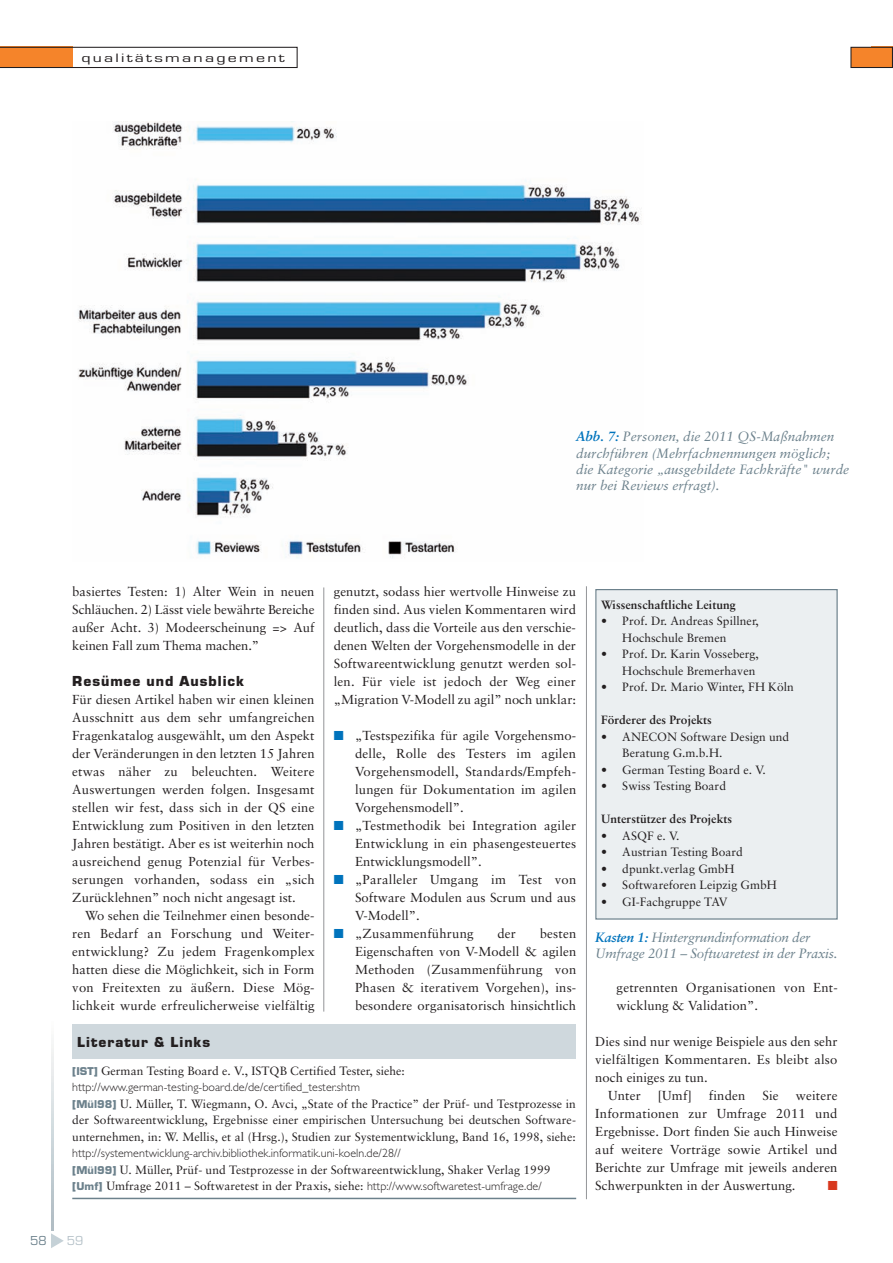
<style>
.page{position:relative;width:893px;height:1263px;background:#fff}
.page>*{position:absolute;margin:0;border:0;box-sizing:border-box;transform-origin:0 0}
.t1{font:700 14.25px "Eurostile BQ";letter-spacing:.07em;color:#231f20}
.t2{font:italic 13.5px/16.2px "Sabon";color:#6c818c}
.t3{font:13.5px "Eurostile";color:#6c818c}
.t4{font:13.5px "Eurostile";color:#b6c2c9}
.t5{font:13.05px/18px "Sabon";letter-spacing:.005em;color:#231f20;text-align:justify}
.t6{font:13.05px "Zapf Dingbats";color:#d8381e}
.t7{font:12.6px "Eurostile";letter-spacing:.125em;color:#231f20;scale:1.43 1}
.t8{font:12px/16.5px "Sabon";letter-spacing:.005em;color:#231f20}
.t9{font:300 12px "Gill Sans";letter-spacing:.005em;color:#231f20}
.t10{font:700 12px "Sabon";letter-spacing:.005em;color:#231f20}
.s1{font-weight:700;color:#0073bc}
.s2{color:#0073bc}
.s3{font-family:"Eurostile";font-weight:700;font-size:10.5px;color:#6c818c}
.s4{font-family:"Gill Sans";font-weight:300}
</style>
<div class="page">
<svg style="left:51px;top:1233px;width:13px;height:15px"></svg>
<div style="left:851px;top:47px;width:41px;height:21px;background:#f5842a"></div>
<div style="left:850px;top:47px;width:43px;height:21px;border:1px solid #231f20"></div>
<hr style="left:323px;top:587px;width:1px;height:424px;background:#939598">
<hr style="left:586px;top:586px;width:1px;height:613px;background:#939598">
<div style="left:72px;top:1025px;width:504px;height:34px;background:#cfd8dd"></div>
<hr style="left:72px;top:1198px;width:504px;height:1px;background:#6c818c">
<div style="left:596px;top:590px;width:240px;height:328px;background:#ebeff1"></div>
<div style="left:595px;top:589px;width:243px;height:331px;border:1px solid #6c818c"></div>
<img style="left:78px;top:121px;width:564px;height:437px">
<svg style="left:0;top:47px;width:298px;height:21px"></svg>
<p class="t7" style="left:81px;top:53px;width:144px">qualitätsmanagement</p>
<p class="t2" style="left:576px;top:430px;width:275px"><span class="s1">Abb. 7:</span> Personen, die 2011 QS-Maßnahmen durchführen (Mehrfachnennungen möglich; die Kategorie „ausgebildete Fachkräfte" wurde nur bei Reviews erfragt).</p>
<p class="t5" style="left:72px;top:583px;width:244px">basiertes Testen: 1) Alter Wein in neuen Schläuchen. 2) Lässt viele bewährte Bereiche außer Acht. 3) Modeerscheinung =&gt; Auf keinen Fall zum Thema machen.”</p>
<p class="t1" style="left:72px;top:676px;width:174px">Resümee und Ausblick</p>
<p class="t5" style="left:72px;top:691px;width:244px">Für diesen Artikel haben wir einen kleinen Ausschnitt aus dem sehr umfangreichen Fragenkatalog ausgewählt, um den Aspekt der Veränderungen in den letzten 15 Jahren etwas näher zu beleuchten. Weitere Auswertungen werden folgen. Insgesamt stellen wir fest, dass sich in der QS eine Entwicklung zum Positiven in den letzten Jahren bestätigt. Aber es ist weiterhin noch ausreichend genug Potenzial für Verbes - serungen vorhanden, sodass ein „sich Zurücklehnen” noch nicht angesagt ist.</p>
<p class="t5" style="left:72px;top:907px;width:244px;text-indent:13px">Wo sehen die Teilnehmer einen besonde&shy;ren Bedarf an Forschung und Weiter - entwicklung? Zu jedem Fragenkomplex hatten diese die Möglichkeit, sich in Form von Freitexten zu äußern. Diese Mög - lichkeit wurde erfreulicherweise vielfältig</p>
<p class="t5" style="left:334px;top:583px;width:244px">genutzt, sodass hier wertvolle Hinweise zu finden sind. Aus vielen Kommentaren wird deutlich, dass die Vorteile aus den verschie&shy;denen Welten der Vorgehensmodelle in der Softwareent wicklung genutzt werden sol&shy;len. Für viele ist jedoch der Weg einer „Migration V-Modell zu agil” noch unklar:</p>
<p class="t5" style="left:355px;top:727px;width:223px;text-indent:-21px"><span class="s2">■</span> „Testspezifika für agile Vorgehensmo - delle, Rolle des Testers im agilen Vorgehensmodell, Standards/Empfeh - lungen für Dokumentation im agilen Vorgehensmodell”.</p>
<p class="t5" style="left:355px;top:817px;width:223px;text-indent:-21px"><span class="s2">■</span> „Testmethodik bei Integration agiler Entwicklung in ein phasengesteuertes Entwicklungsmodell”.</p>
<p class="t5" style="left:355px;top:871px;width:223px;text-indent:-21px"><span class="s2">■</span> „Paralleler Umgang im Test von Software Modulen aus Scrum und aus V-Modell”.</p>
<p class="t5" style="left:334px;top:925px;width:141px"><span class="s2">■</span> „Zusammenführung</p>
<p class="t5" style="left:497px;top:925px;width:20px">der</p>
<p class="t5" style="left:355px;top:925px;width:223px;text-indent:185px">besten Eigenschaften von V-Modell &amp; agilen Methoden (Zusammenführung von Phasen &amp; iterativem Vorgehen), ins - besondere organisatorisch hinsichtlich</p>
<p class="t1" style="left:77px;top:1036px;width:134px">Literatur &amp; Links</p>
<p class="t8" style="left:72px;top:1063px;width:334px"><span class="s3">[IST]</span> German Testing Board e. V., ISTQB Certified Tester, siehe:</p>
<p class="t9" style="left:72px;top:1083px;width:289px">http://www.german-testing-board.de/de/certified_tester.shtm</p>
<p class="t8" style="left:72px;top:1096px;width:505px;text-align:justify"><span class="s3">[Mül98]</span> U. Müller, T. Wiegmann, O. Avci, „State of the Practice” der Prüf- und Testprozesse in der Softwareentwicklung, Ergebnisse einer empirischen Untersuchung bei deutschen Software - unternehmen, in: W. Mellis, et al (Hrsg.), Studien zur Systementwicklung, Band 16, 1998, siehe:</p>
<p class="t9" style="left:72px;top:1149px;width:330px">http://systementwicklung-archiv.bibliothek.informatik.uni-koeln.de/28//</p>
<p class="t8" style="left:72px;top:1162px;width:480px"><span class="s3">[Mül99]</span> U. Müller, Prüf- und Testprozesse in der Softwareentwicklung, Shaker Verlag 1999 <span class="s3">[Umf]</span> Umfrage 2011 – Softwaretest in der Praxis, siehe: <span class="s4">http://www.softwaretest-umfrage.de/</span></p>
<p class="t3" style="left:30px;top:1236px;width:18px">58</p>
<p class="t4" style="left:67px;top:1236px;width:18px">59</p>
<p class="t10" style="left:601px;top:600px;width:136px">Wissenschaftliche Leitung</p>
<p class="t8" style="left:622px;top:614px;width:138px;text-indent:-21px">• Prof. Dr. Andreas Spillner,<br>Hochschule Bremen</p>
<p class="t8" style="left:601px;top:647px;width:159px;text-align:right">• Prof. Dr. Karin Vosseberg,<br>Hochschule Bremerhaven</p>
<p class="t8" style="left:601px;top:680px;width:194px">• Prof. Dr. Mario Winter, FH Köln</p>
<p class="t10" style="left:601px;top:715px;width:112px">Förderer des Projekts</p>
<p class="t8" style="left:622px;top:729px;width:168px;text-indent:-21px">• ANECON Software Design und<br>Beratung G.m.b.H.</p>
<p class="t8" style="left:601px;top:762px;width:166px">• German Testing Board e. V.</p>
<p class="t8" style="left:601px;top:779px;width:126px">• Swiss Testing Board</p>
<p class="t10" style="left:601px;top:814px;width:133px">Unterstützer des Projekts</p>
<p class="t8" style="left:601px;top:828px;width:80px">• ASQF e. V.</p>
<p class="t8" style="left:601px;top:845px;width:143px">• Austrian Testing Board</p>
<p class="t8" style="left:601px;top:861px;width:135px">• dpunkt.verlag GmbH</p>
<p class="t8" style="left:601px;top:878px;width:177px">• Softwareforen Leipzig GmbH</p>
<p class="t8" style="left:601px;top:894px;width:128px">• GI-Fachgruppe TAV</p>
<p class="t2" style="left:595px;top:930px;width:244px"><span class="s1">Kasten 1:</span> Hintergrundinformation der<br>Umfrage 2011 – Softwaretest in der Praxis.</p>
<p class="t5" style="left:617px;top:979px;width:223px">getrennten Organisationen von Ent - wicklung &amp; Validation”.</p>
<p class="t5" style="left:595px;top:1033px;width:244px">Dies sind nur wenige Beispiele aus den sehr</p>
<p class="t5" style="left:595px;top:1051px;width:244px">vielfältigen Kommentaren. Es bleibt also</p>
<p class="t5" style="left:595px;top:1069px;width:114px">noch einiges zu tun.</p>
<p class="t5" style="left:608px;top:1087px;width:34px">Unter</p>
<p class="t5" style="left:658px;top:1087px;width:36px">[Umf]</p>
<p class="t5" style="left:709px;top:1087px;width:38px">finden</p>
<p class="t5" style="left:762px;top:1087px;width:18px">Sie</p>
<p class="t5" style="left:595px;top:1087px;width:244px;text-indent:200px">weitere Informationen zur Umfrage 2011 und Ergebnisse. Dort finden Sie auch Hinweise auf weitere Vorträge sowie Artikel und Berichte zur Umfrage mit jeweils anderen Schwer punkten in der Auswertung.</p>
<p class="t6" style="left:828px;top:1179px;width:11px">■</p>
</div>
